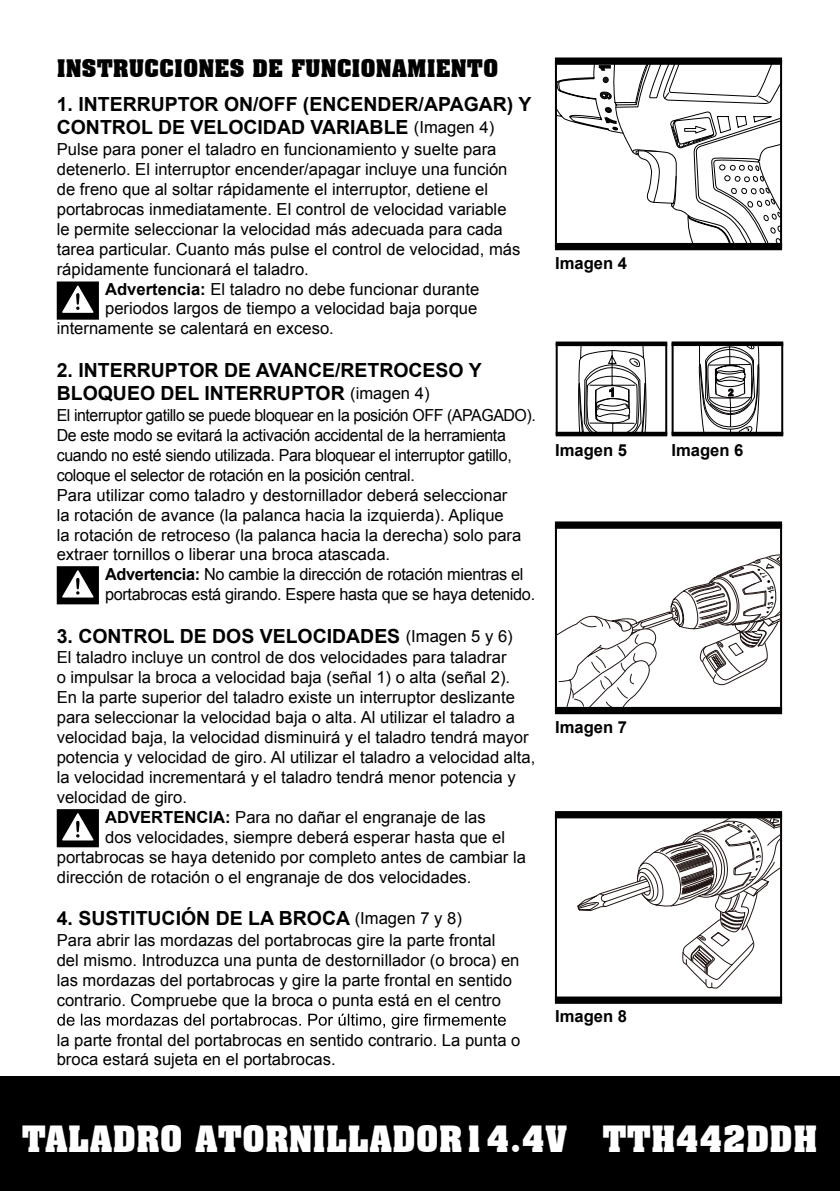
<style>
.page{position:relative;width:840px;height:1191px;background:#fff}
.page>*{position:absolute;margin:0;border:0;box-sizing:border-box;transform-origin:0 0}
.t1{font:700 35.2px "Aachen BT";color:#fff}
.t2{font:700 23.6px "Aachen BT";color:#000}
.t3{font:700 19.4px/23.4px "Arial";color:#000}
.t4{font:16.6px/20px "Arial";color:#000}
.t5{font:16.6px/20px "Arial";letter-spacing:-.02em;color:#000;scale:.96 1}
.t6{font:16.6px/20px "Arial";letter-spacing:-.02em;color:#000}
.t7{font:700 16.6px "Arial";color:#000}
.t8{font:700 12.2px "Arial";color:#040000}
.t9{font:700 9.8px "Arial";color:#040000}
.s1{font-weight:400;font-size:16.6px}
.s2{font-weight:700}
</style>
<div class="page">
<div style="left:0;top:1076px;width:839px;height:115px;background:#000"></div>
<div style="left:555px;top:58px;width:225px;height:6px;background:#000"></div>
<div style="left:554px;top:57px;width:227px;height:8px;border:2px solid #000"></div>
<div style="left:555px;top:244px;width:225px;height:5px;background:#000"></div>
<div style="left:554px;top:243px;width:227px;height:7px;border:2px solid #000"></div>
<div style="left:555px;top:812px;width:225px;height:5px;background:#000"></div>
<div style="left:554px;top:811px;width:227px;height:7px;border:2px solid #000"></div>
<div style="left:555px;top:997px;width:225px;height:5px;background:#000"></div>
<div style="left:554px;top:996px;width:227px;height:7px;border:2px solid #000"></div>
<div style="left:555px;top:522px;width:225px;height:6px;background:#000"></div>
<div style="left:554px;top:521px;width:227px;height:8px;border:2px solid #000"></div>
<div style="left:555px;top:708px;width:225px;height:5px;background:#000"></div>
<div style="left:554px;top:707px;width:227px;height:7px;border:2px solid #000"></div>
<div style="left:671px;top:343px;width:111px;height:92px;border:2px solid #000"></div>
<div style="left:671px;top:341px;width:111px;height:5px;border:2px solid #000"></div>
<div style="left:671px;top:432px;width:111px;height:4px;border:2px solid #000"></div>
<div style="left:555px;top:343px;width:111px;height:92px;border:2px solid #000"></div>
<div style="left:555px;top:341px;width:111px;height:5px;border:2px solid #000"></div>
<div style="left:555px;top:432px;width:111px;height:4px;border:2px solid #000"></div>
<svg style="left:554px;top:63px;width:228px;height:182px"></svg>
<svg style="left:577px;top:344px;width:69px;height:93px"></svg>
<svg style="left:698px;top:341px;width:62px;height:96px"></svg>
<svg style="left:57px;top:1013px;width:448px;height:16px"></svg>
<svg style="left:57px;top:281px;width:42px;height:39px"></svg>
<svg style="left:57px;top:566px;width:42px;height:38px"></svg>
<svg style="left:57px;top:809px;width:42px;height:38px"></svg>
<svg style="left:554px;top:554px;width:228px;height:154px"></svg>
<svg style="left:576px;top:816px;width:206px;height:173px"></svg>
<h2 class="t2" style="left:57px;top:54px;width:443px">INSTRUCCIONES DE FUNCIONAMIENTO</h2>
<p class="t3" style="left:57px;top:93px;width:476px">1. INTERRUPTOR ON/OFF (ENCENDER/APAGAR) Y<br>CONTROL DE VELOCIDAD VARIABLE <span class="s1">(Imagen 4)</span></p>
<p class="t4" style="left:57px;top:139px;width:441px">Pulse para poner el taladro en funcionamiento y suelte para</p>
<p class="t4" style="left:57px;top:159px;width:452px">detenerlo. El interruptor encender/apagar incluye una función</p>
<p class="t4" style="left:57px;top:179px;width:432px">de freno que al soltar rápidamente el interruptor, detiene el</p>
<p class="t4" style="left:57px;top:199px;width:451px">portabrocas inmediatamente. El control de velocidad variable</p>
<p class="t4" style="left:57px;top:219px;width:447px">le permite seleccionar la velocidad más adecuada para cada</p>
<p class="t4" style="left:57px;top:239px;width:465px">tarea particular. Cuanto más pulse el control de velocidad, más</p>
<p class="t4" style="left:57px;top:259px;width:253px">rápidamente funcionará el taladro.</p>
<p class="t4" style="left:105px;top:279px;width:375px"><span class="s2">Advertencia:</span> El taladro no debe funcionar durante</p>
<p class="t4" style="left:105px;top:299px;width:373px">periodos largos de tiempo a velocidad baja porque</p>
<p class="t4" style="left:57px;top:319px;width:278px">internamente se calentará en exceso.</p>
<p class="t3" style="left:57px;top:359px;width:426px">2. INTERRUPTOR DE AVANCE/RETROCESO Y<br>BLOQUEO DEL INTERRUPTOR <span class="s1">(imagen 4)</span></p>
<p class="t5" style="left:57px;top:405px;width:500px">El interruptor gatillo se puede bloquear en la posición OFF (APAGADO).<br>De este modo se evitará la activación accidental de la herramienta cuando no esté siendo utilizada. Para bloquear el interruptor gatillo, coloque el selector de rotación en la posición central.<br>Para utilizar como taladro y destornillador deberá seleccionar<br>la rotación de avance (la palanca hacia la izquierda). Aplique<br>la rotación de retroceso (la palanca hacia la derecha) solo para extraer tornillos o liberar una broca atascada.</p>
<p class="t6" style="left:105px;top:564px;width:431px"><span class="s2">Advertencia:</span> No cambie la dirección de rotación mientras el portabrocas está girando. Espere hasta que se haya detenido.</p>
<p class="t3" style="left:57px;top:624px;width:457px">3. CONTROL DE DOS VELOCIDADES <span class="s1">(Imagen 5 y 6)</span></p>
<p class="t4" style="left:57px;top:648px;width:451px">El taladro incluye un control de dos velocidades para taladrar</p>
<p class="t4" style="left:57px;top:668px;width:454px">o impulsar la broca a velocidad baja (señal 1) o alta (señal 2).</p>
<p class="t4" style="left:57px;top:687px;width:459px">En la parte superior del taladro existe un interruptor deslizante</p>
<p class="t4" style="left:57px;top:707px;width:459px">para seleccionar la velocidad baja o alta. Al utilizar el taladro a</p>
<p class="t4" style="left:57px;top:727px;width:473px">velocidad baja, la velocidad disminuirá y el taladro tendrá mayor</p>
<p class="t4" style="left:57px;top:747px;width:480px">potencia y velocidad de giro. Al utilizar el taladro a velocidad alta,</p>
<p class="t4" style="left:57px;top:767px;width:460px">la velocidad incrementará y el taladro tendrá menor potencia y</p>
<p class="t4" style="left:57px;top:787px;width:132px">velocidad de giro.</p>
<p class="t4" style="left:105px;top:807px;width:382px"><span class="s2">ADVERTENCIA:</span> Para no dañar el engranaje de las</p>
<p class="t4" style="left:105px;top:827px;width:401px">dos velocidades, siempre deberá esperar hasta que el</p>
<p class="t4" style="left:57px;top:847px;width:470px">portabrocas se haya detenido por completo antes de cambiar la</p>
<p class="t4" style="left:57px;top:867px;width:416px">dirección de rotación o el engranaje de dos velocidades.</p>
<p class="t3" style="left:57px;top:907px;width:406px">4. SUSTITUCIÓN DE LA BROCA <span class="s1">(Imagen 7 y 8)</span></p>
<p class="t4" style="left:57px;top:930px;width:464px">Para abrir las mordazas del portabrocas gire la parte frontal del mismo. Introduzca una punta de destornillador (o broca) en las mordazas del portabrocas y gire la parte frontal en sentido contrario. Compruebe que la broca o punta está en el centro</p>
<p class="t4" style="left:57px;top:1029px;width:465px">la parte frontal del portabrocas en sentido contrario. La punta o broca estará sujeta en el portabrocas.</p>
<p class="t7" style="left:554px;top:253px;width:73px">Imagen 4</p>
<p class="t8" style="left:608px;top:384px;width:8px">1</p>
<p class="t9" style="left:727px;top:386px;width:7px">2</p>
<p class="t7" style="left:554px;top:439px;width:73px">Imagen 5</p>
<p class="t7" style="left:671px;top:439px;width:73px">Imagen 6</p>
<p class="t7" style="left:554px;top:716px;width:73px">Imagen 7</p>
<p class="t7" style="left:554px;top:1005px;width:73px">Imagen 8</p>
<h1 class="t1" style="left:22px;top:1116px;width:796px">TALADRO ATORNILLADOR14.4V TTH442DDH</h1>
</div>
